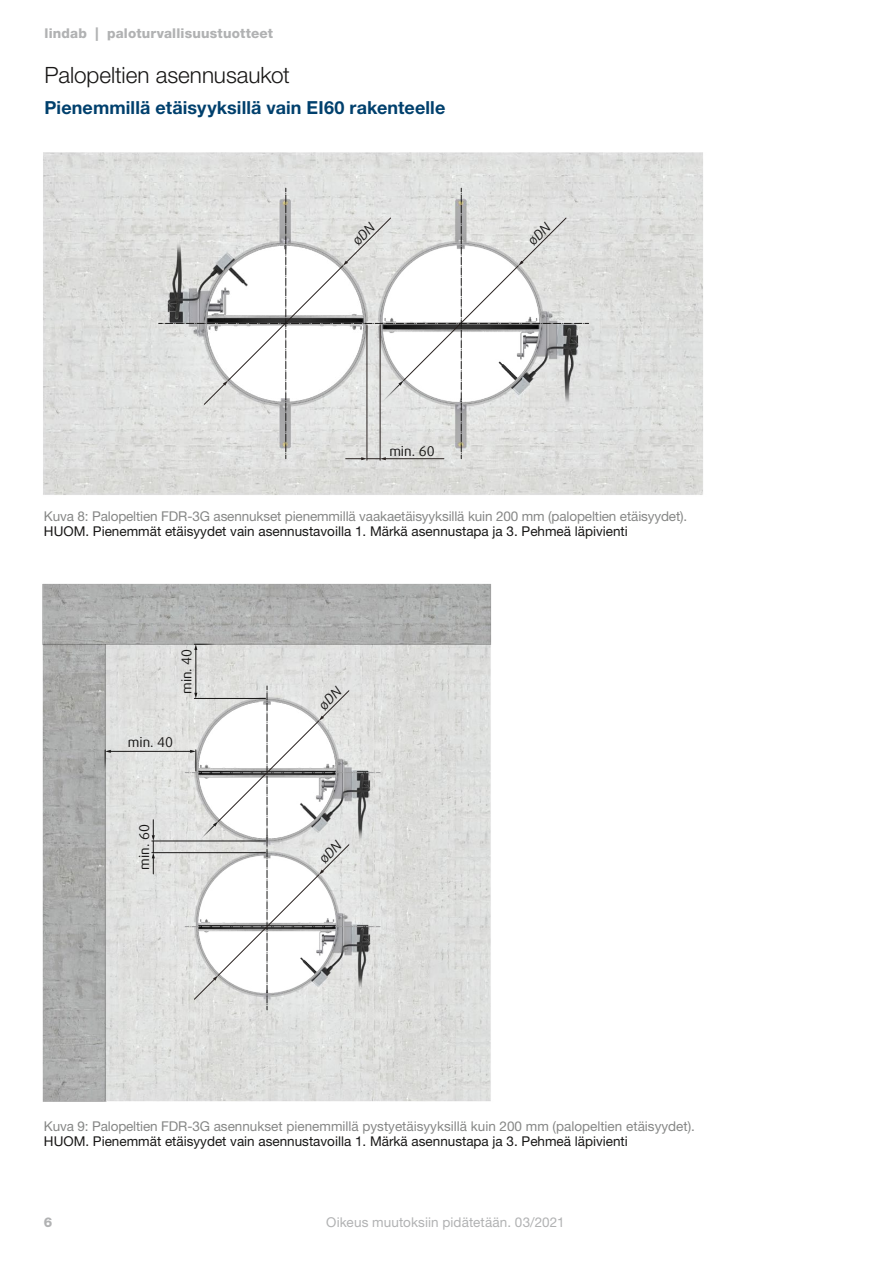
<style>
.page{position:relative;width:893px;height:1263px;background:#fff}
.page>*{position:absolute;margin:0;border:0;box-sizing:border-box;transform-origin:0 0}
.t1{font:300 22.5px "Helvetica Neue LT Pro";color:#181716}
.t2{font:700 18px "Helvetica Neue LT Pro";letter-spacing:.005em;color:#00406d}
.t3{font:13.5px "Helvetica Neue LT Pro";letter-spacing:-.01em;color:#868786}
.t4{font:13.5px "Helvetica Neue LT Pro";color:#181716}
.t5{font:13.5px "Helvetica Neue LT Pro";letter-spacing:.01em;color:#b1b2b3}
.t6{font:800 13.5px "Helvetica Neue LT Pro";letter-spacing:.015em;color:#b1b2b3}
.t7{font:13.5px "Daxline Offc Pro";color:#181716}
</style>
<div class="page">
<img style="left:43px;top:153px;width:660px;height:342px">
<img style="left:42px;top:583px;width:449px;height:519px">
<hr style="left:152px;top:841px;width:114px;height:1px;background:#181716">
<hr style="left:152px;top:852px;width:113px;height:1px;background:#181716">
<svg style="left:152px;top:820px;width:3px;height:54px"></svg>
<hr style="left:110px;top:751px;width:81px;height:1px;background:#181716">
<svg style="left:106px;top:750px;width:5px;height:3px"></svg>
<hr style="left:196px;top:649px;width:1px;height:45px;background:#181716">
<svg style="left:194px;top:645px;width:3px;height:5px"></svg>
<hr style="left:105px;top:750px;width:1px;height:30px;background:#fff">
<hr style="left:194px;top:644px;width:32px;height:1px;background:#fff">
<svg style="left:159px;top:188px;width:430px;height:272px"></svg>
<svg style="left:185px;top:685px;width:195px;height:325px"></svg>
<p class="t6" style="left:45px;top:25px;width:230px">lindab | paloturvallisuustuotteet</p>
<h1 class="t1" style="left:45px;top:61px;width:247px">Palopeltien asennusaukot</h1>
<h2 class="t2" style="left:45px;top:96px;width:402px">Pienemmillä etäisyyksillä vain EI60 rakenteelle</h2>
<p class="t7" style="left:389px;top:442px;width:47px">min. 60</p>
<p class="t3" style="left:44px;top:507px;width:645px">Kuva 8: Palopeltien FDR-3G asennukset pienemmillä vaakaetäisyyksillä kuin 200 mm (palopeltien etäisyydet).</p>
<p class="t4" style="left:44px;top:523px;width:585px">HUOM. Pienemmät etäisyydet vain asennustavoilla 1. Märkä asennustapa ja 3. Pehmeä läpivienti</p>
<p class="t7" style="left:178px;top:694px;width:47px;rotate:-90deg">min. 40</p>
<p class="t7" style="left:128px;top:733px;width:47px">min. 40</p>
<p class="t7" style="left:135px;top:869px;width:47px;rotate:-90deg">min. 60</p>
<p class="t3" style="left:44px;top:1117px;width:652px">Kuva 9: Palopeltien FDR-3G asennukset pienemmillä pystyetäisyyksillä kuin 200 mm (palopeltien etäisyydet).</p>
<p class="t4" style="left:44px;top:1133px;width:585px">HUOM. Pienemmät etäisyydet vain asennustavoilla 1. Märkä asennustapa ja 3. Pehmeä läpivienti</p>
<p class="t6" style="left:44px;top:1214px;width:10px">6</p>
<p class="t5" style="left:326px;top:1213px;width:240px">Oikeus muutoksiin pidätetään. 03/2021</p>
</div>
